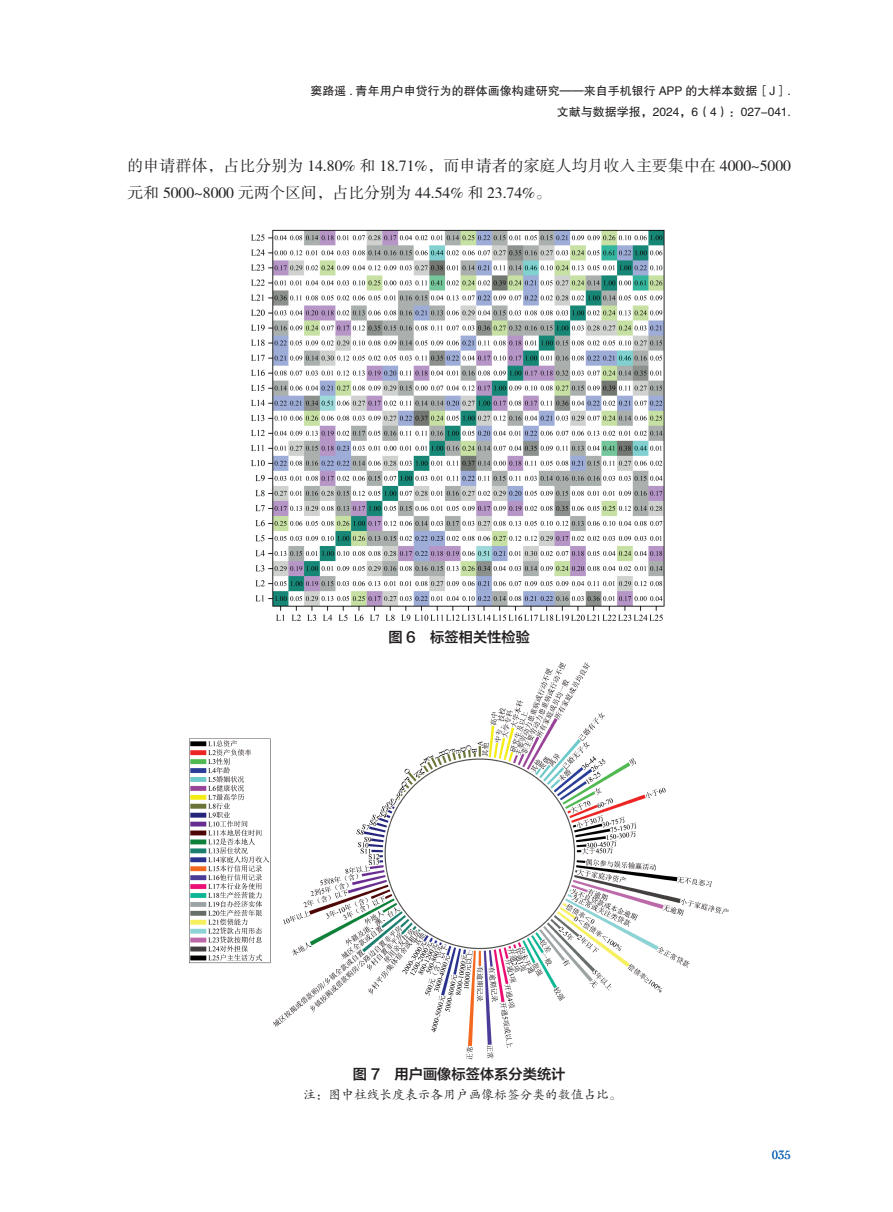
<style>
.page{position:relative;width:893px;height:1212px;background:#fff}
.page>*{position:absolute;margin:0;border:0;box-sizing:border-box;transform-origin:0 0}
.t1{font:15.75px/26.7px "FZSSK GBK1 0";color:#231f20}
.t2{font:14.25px "FZLTZCHK GBK1 0";color:#231f20}
.t3{font:12.75px "FZKTK GBK1 0";color:#231f20}
.t4{font:12.75px "Cochin";color:#1768b4}
.t5{font:12px/20.4px "FZHTK GBK1 0";color:#231f20;text-align:right}
</style>
<div class="page">
<img style="left:251px;top:229px;width:414px;height:392px">
<img style="left:190px;top:662px;width:538px;height:397px">
<p class="t5" style="left:310px;top:81px;width:482px">窦路遥 . 青年用户申贷行为的群体画像构建研究——来自手机银行 APP 的大样本数据［J］.文献与数据学报，2024，6（4）：027-041.</p>
<p class="t1" style="left:128px;top:153px;width:665px">的申请群体，占比分别为 14.80% 和 18.71%，而申请者的家庭人均月收入主要集中在 4000~5000元和 5000~8000 元两个区间，占比分别为 44.54% 和 23.74%。</p>
<p class="t2" style="left:388px;top:629px;width:143px">图 6 标签相关性检验</p>
<p class="t2" style="left:353px;top:1066px;width:214px">图 7 用户画像标签体系分类统计</p>
<p class="t3" style="left:303px;top:1087px;width:320px">注：图中柱线长度表示各用户画像标签分类的数值占比。</p>
<p class="t4" style="left:772px;top:1146px;width:21px">035</p>
</div>
